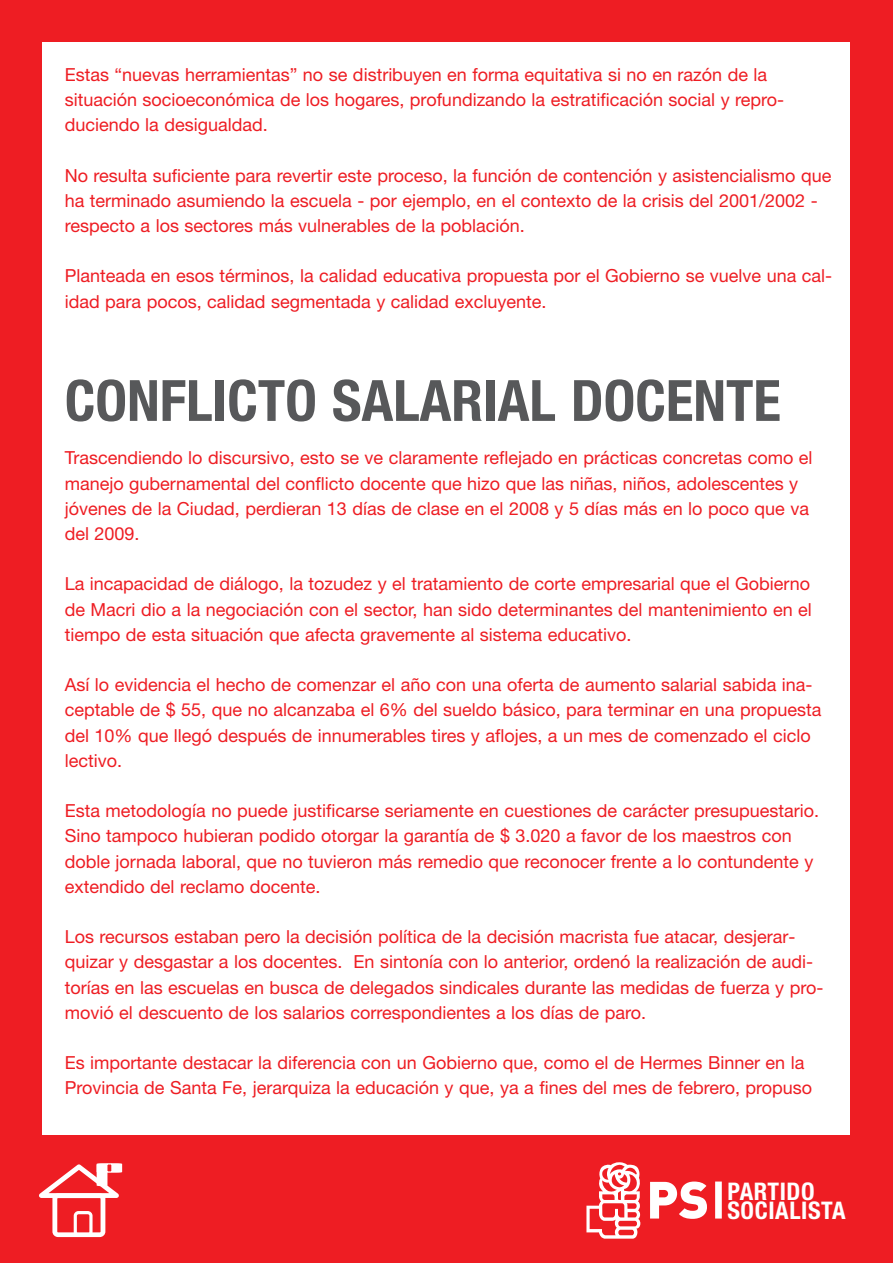
<style>
.page{position:relative;width:893px;height:1263px;background:#ee1d23}
.page>*{position:absolute;margin:0;border:0;box-sizing:border-box;transform-origin:0 0}
.t1{font:700 condensed 57px "Helvetica Neue";color:#57585a}
.t2{font:700 condensed 24.3px/19.4px "Helvetica Neue";letter-spacing:.025em;color:#fff}
.t3{font:18px/25.2px "Helvetica Neue";color:#ee1d23}
.s1{font-family:"DIN";font-weight:900;font-stretch:normal;font-size:51.6px}
</style>
<div class="page">
<div style="left:43px;top:43px;width:807px;height:1092px;background:#fff"></div>
<hr style="left:717px;top:1181px;width:3px;height:37px;background:#fff">
<svg style="left:586px;top:1162px;width:54px;height:77px"></svg>
<svg style="left:39px;top:1164px;width:80px;height:73px"></svg>
<hr style="left:100px;top:1165px;width:4px;height:20px;background:#fff">
<svg style="left:105px;top:1167px;width:9px;height:2px"></svg>
<div style="left:100px;top:1162px;width:19px;height:12px;border:4px solid #fff"></div>
<p class="t3" style="left:65px;top:62px;width:721px">Estas “nuevas herramientas” no se distribuyen en forma equitativa si no en razón de la situación socioeconómica de los hogares, profundizando la estratificación social y repro&shy;duciendo la desigualdad.</p>
<p class="t3" style="left:65px;top:162px;width:768px">No resulta suficiente para revertir este proceso, la función de contención y asistencialismo que ha terminado asumiendo la escuela - por ejemplo, en el contexto de la crisis del 2001/2002 - respecto a los sectores más vulnerables de la población.</p>
<p class="t3" style="left:65px;top:263px;width:769px">Planteada en esos términos, la calidad educativa propuesta por el Gobierno se vuelve una cal&shy;idad para pocos, calidad segmentada y calidad excluyente.</p>
<h1 class="t1" style="left:65px;top:366px;width:718px">CONFLICTO SALARIAL DOCENTE</h1>
<p class="t3" style="left:65px;top:445px;width:749px">Trascendiendo lo discursivo, esto se ve claramente reflejado en prácticas concretas como el manejo gubernamental del conflicto docente que hizo que las niñas, niños, adolescentes y jóvenes de la Ciudad, perdieran 13 días de clase en el 2008 y 5 días más en lo poco que va del 2009.</p>
<p class="t3" style="left:65px;top:571px;width:749px;text-align:justify">La incapacidad de diálogo, la tozudez y el tratamiento de corte empresarial que el Gobierno de Macri dio a la negociación con el sector, han sido determinantes del mantenimiento en el tiempo de esta situación que afecta gravemente al sistema educativo.</p>
<p class="t3" style="left:65px;top:672px;width:758px">Así lo evidencia el hecho de comenzar el año con una oferta de aumento salarial sabida ina&shy;ceptable de $ 55, que no alcanzaba el 6% del sueldo básico, para terminar en una propuesta del 10% que llegó después de innumerables tires y aflojes, a un mes de comenzado el ciclo lectivo.</p>
<p class="t3" style="left:65px;top:798px;width:756px">Esta metodología no puede justificarse seriamente en cuestiones de carácter presupuestario.<br>Sino tampoco hubieran podido otorgar la garantía de $ 3.020 a favor de los maestros con doble jornada laboral, que no tuvieron más remedio que reconocer frente a lo contundente y extendido del reclamo docente.</p>
<p class="t3" style="left:65px;top:924px;width:760px">Los recursos estaban pero la decisión política de la decisión macrista fue atacar, desjerar&shy;quizar y desgastar a los docentes. En sintonía con lo anterior, ordenó la realización de audi&shy;torías en las escuelas en busca de delegados sindicales durante las medidas de fuerza y pro&shy;movió el descuento de los salarios correspondientes a los días de paro.</p>
<p class="t3" style="left:65px;top:1050px;width:749px">Es importante destacar la diferencia con un Gobierno que, como el de Hermes Binner en la<br>Provincia de Santa Fe, jerarquiza la educación y que, ya a fines del mes de febrero, propuso</p>
<h2 class="t2" style="left:727px;top:1181px;width:120px;text-indent:-81px"><span class="s1">PS</span> PART DO<br>SOC AL STA</h2>
</div>
